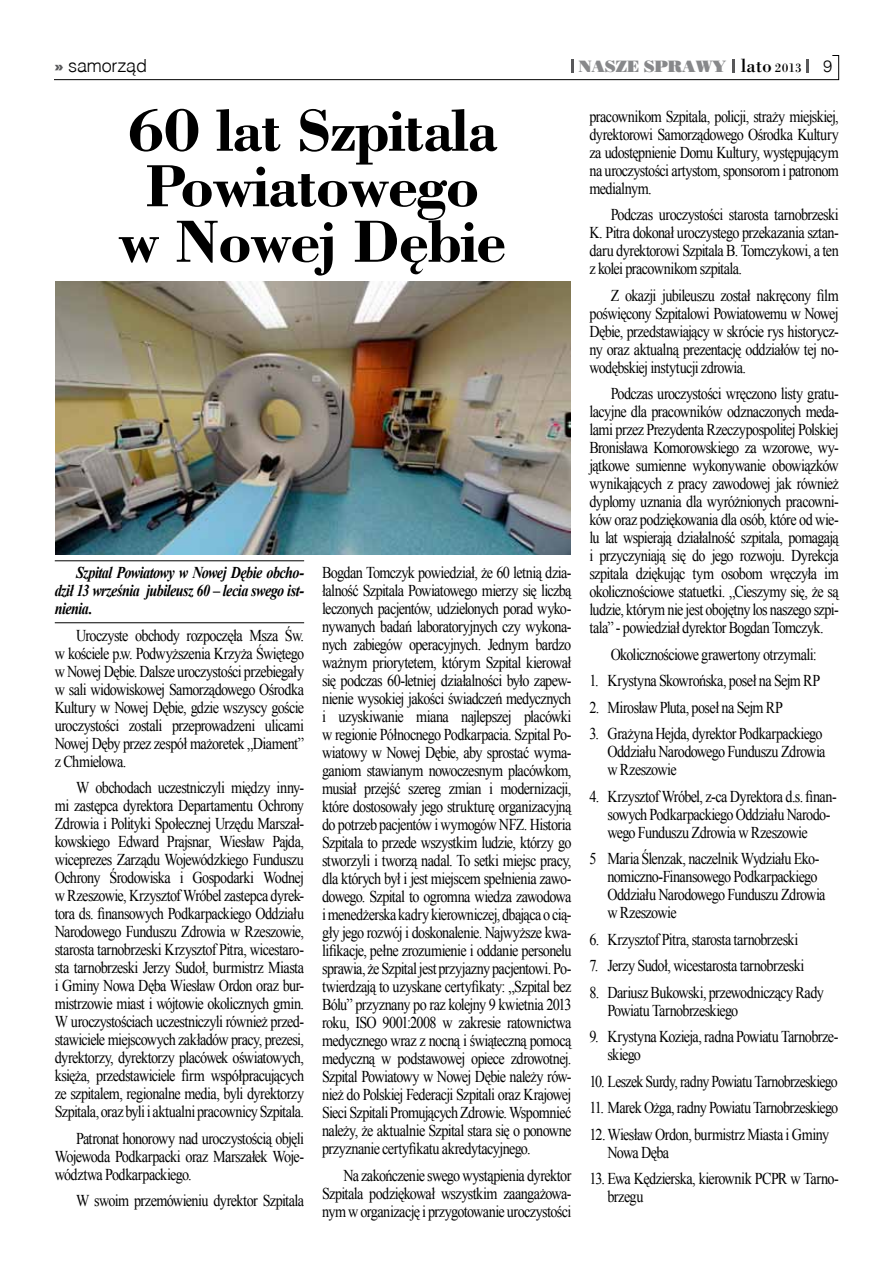
<style>
.page{position:relative;width:893px;height:1263px;background:#fff}
.page>*{position:absolute;margin:0;border:0;box-sizing:border-box;transform-origin:0 0}
.t1{font:700 55.5px/55.5px "Bodoni PL";letter-spacing:-.03em;color:#000;text-align:center}
.t2{font:300 18px "Switzerland";letter-spacing:-.01em;color:#000}
.t3{font:16.5px/18px "Times New Roman";letter-spacing:-.045em;color:#000;text-align:justify;scale:.86 1}
.t4{font:italic 700 16.5px/18px "Times New Roman";letter-spacing:-.04em;color:#000;text-align:justify;scale:.86 1}
.t5{font:16.5px "Bodnoff";letter-spacing:-.02em;color:#87888a}
.t6{font:300 16.5px "Switzerland";color:#000}
.s1{font-family:"Switzerland Inserat";font-weight:400;font-size:19.5px;color:#58585a}
.s2{font-family:"Bodoni PL";font-size:18px;color:#000}
.s3{font-family:"Bodoni PL";font-size:12px;color:#000}
</style>
<div class="page">
<svg style="left:54px;top:55px;width:785px;height:25px"></svg>
<hr style="left:55px;top:560px;width:249px;height:1px;background:#000">
<hr style="left:55px;top:622px;width:249px;height:1px;background:#000">
<img style="left:55px;top:281px;width:516px;height:273px">
<p class="t2" style="left:54px;top:55px;width:95px"><span class="s1">»</span> samorząd</p>
<p class="t5" style="left:579px;top:57px;width:224px">NASZE SPRAWY <span class="s2">lato</span> <span class="s3">2013</span></p>
<p class="t6" style="left:823px;top:57px;width:11px">9</p>
<h1 class="t1" style="left:118px;top:101px;width:390px">60 lat Szpitala<br>Powiatowego w Nowej Dębie</h1>
<p class="t4" style="left:55px;top:563px;width:291px;text-indent:21px">Szpital Powiatowy w Nowej Dębie obcho&shy;dził 13 września jubileusz 60 – lecia swego ist&shy;nienia.</p>
<p class="t3" style="left:55px;top:626px;width:291px;text-indent:21px">Uroczyste obchody rozpoczęła Msza Św. w kościele p.w. Podwyższenia Krzyża Świętego w Nowej Dębie. Dalsze uroczystości przebiegały w sali widowiskowej Samorządowego Ośrodka Kultury w Nowej Dębie, gdzie wszyscy goście uroczystości zostali przeprowadzeni ulicami Nowej Dęby przez zespół mażoretek „Diament” z Chmielowa.</p>
<p class="t3" style="left:55px;top:778px;width:291px;text-indent:21px">W obchodach uczestniczyli między inny&shy;mi zastępca dyrektora Departamentu Ochrony Zdrowia i Polityki Społecznej Urzędu Marszał&shy;kowskiego Edward Prajsnar, Wiesław Pajda, wiceprezes Zarządu Wojewódzkiego Funduszu Ochrony Środowiska i Gospodarki Wodnej w Rzeszowie, Krzysztof Wróbel zastepca dyrek&shy;tora ds. finansowych Podkarpackiego Oddziału Narodowego Funduszu Zdrowia w Rzeszowie, starosta tarnobrzeski Krzysztof Pitra, wicestaro&shy;sta tarnobrzeski Jerzy Sudoł, burmistrz Miasta i Gminy Nowa Dęba Wiesław Ordon oraz bur&shy;mistrzowie miast i wójtowie okolicznych gmin.<br>W uroczystościach uczestniczyli również przed&shy;stawiciele miejscowych zakładów pracy, prezesi, dyrektorzy, dyrektorzy placówek oświatowych, księża, przedstawiciele firm współpracujących ze szpitalem, regionalne media, byli dyrektorzy Szpitala, oraz byli i aktualni pracownicy Szpitala.</p>
<p class="t3" style="left:55px;top:1129px;width:291px;text-indent:21px">Patronat honorowy nad uroczystością objęli Wojewoda Podkarpacki oraz Marszałek Woje&shy;wództwa Podkarpackiego.</p>
<p class="t3" style="left:76px;top:1191px;width:267px">W swoim przemówieniu dyrektor Szpitala</p>
<p class="t3" style="left:322px;top:563px;width:291px">Bogdan Tomczyk powiedział, że 60 letnią dzia&shy;łalność Szpitala Powiatowego mierzy się liczbą leczonych pacjentów, udzielonych porad wyko&shy;nywanych badań laboratoryjnych czy wykona&shy;nych zabiegów operacyjnych. Jednym bardzo ważnym priorytetem, którym Szpital kierował się podczas 60-letniej działalności było zapew&shy;nienie wysokiej jakości świadczeń medycznych i uzyskiwanie miana najlepszej placówki w regionie Północnego Podkarpacia. Szpital Po&shy;wiatowy w Nowej Dębie, aby sprostać wyma&shy;ganiom stawianym nowoczesnym placówkom, musiał przejść szereg zmian i modernizacji, które dostosowały jego strukturę organizacyjną do potrzeb pacjentów i wymogów NFZ. Historia Szpitala to przede wszystkim ludzie, którzy go stworzyli i tworzą nadal. To setki miejsc pracy, dla których był i jest miejscem spełnienia zawo&shy;dowego. Szpital to ogromna wiedza zawodowa i menedżerska kadry kierowniczej, dbająca o cią&shy;gły jego rozwój i doskonalenie. Najwyższe kwa&shy;lifikacje, pełne zrozumienie i oddanie personelu sprawia, że Szpital jest przyjazny pacjentowi. Po&shy;twierdzają to uzyskane certyfikaty: „Szpital bez Bólu” przyznany po raz kolejny 9 kwietnia 2013 roku, ISO 9001:2008 w zakresie ratownictwa medycznego wraz z nocną i świąteczną pomocą medyczną w podstawowej opiece zdrowotnej.<br>Szpital Powiatowy w Nowej Dębie należy rów&shy;nież do Polskiej Federacji Szpitali oraz Krajowej Sieci Szpitali Promujących Zdrowie. Wspomnieć należy, że aktualnie Szpital stara się o ponowne przyznanie certyfikatu akredytacyjnego.</p>
<p class="t3" style="left:322px;top:1166px;width:291px;text-indent:21px">Na zakończenie swego wystąpienia dyrektor Szpitala podziękował wszystkim zaangażowa&shy;nym w organizację i przygotowanie uroczystości</p>
<p class="t3" style="left:589px;top:107px;width:291px">pracownikom Szpitala, policji, straży miejskiej, dyrektorowi Samorządowego Ośrodka Kultury za udostępnienie Domu Kultury, występującym na uroczystości artystom, sponsorom i patronom medialnym.</p>
<p class="t3" style="left:589px;top:205px;width:291px;text-indent:21px">Podczas uroczystości starosta tarnobrzeski K. Pitra dokonał uroczystego przekazania sztan&shy;daru dyrektorowi Szpitala B. Tomczykowi, a ten z kolei pracownikom szpitala.</p>
<p class="t3" style="left:589px;top:286px;width:291px;text-indent:21px">Z okazji jubileuszu został nakręcony film poświęcony Szpitalowi Powiatowemu w Nowej Dębie, przedstawiający w skrócie rys historycz&shy;ny oraz aktualną prezentację oddziałów tej no&shy;wodębskiej instytucji zdrowia.</p>
<p class="t3" style="left:589px;top:384px;width:291px;text-indent:21px">Podczas uroczystości wręczono listy gratu&shy;lacyjne dla pracowników odznaczonych meda&shy;lami przez Prezydenta Rzeczypospolitej Polskiej Bronisława Komorowskiego za wzorowe, wy&shy;jątkowe sumienne wykonywanie obowiązków wynikających z pracy zawodowej jak również dyplomy uznania dla wyróżnionych pracowni&shy;ków oraz podziękowania dla osób, które od wie&shy;lu lat wspierają działalność szpitala, pomagają i przyczyniają się do jego rozwoju. Dyrekcja szpitala dziękując tym osobom wręczyła im okolicznościowe statuetki. „Cieszymy się, że są ludzie, którym nie jest obojętny los naszego szpi&shy;tala” - powiedział dyrektor Bogdan Tomczyk.</p>
<p class="t3" style="left:611px;top:645px;width:241px">Okolicznościowe grawertony otrzymali:</p>
<p class="t3" style="left:589px;top:671px;width:270px">1. Krystyna Skowrońska, poseł na Sejm RP</p>
<p class="t3" style="left:589px;top:698px;width:227px">2. Mirosław Pluta, poseł na Sejm RP</p>
<p class="t3" style="left:607px;top:724px;width:255px;text-align:left;text-indent:-18px">3. Grażyna Hejda, dyrektor Podkarpackiego<br>Oddziału Narodowego Funduszu Zdrowia w Rzeszowie</p>
<p class="t3" style="left:607px;top:787px;width:268px;text-align:left;text-indent:-18px">4. Krzysztof Wróbel, z-ca Dyrektora d.s. finan&shy;sowych Podkarpackiego Oddziału Narodo&shy;wego Funduszu Zdrowia w Rzeszowie</p>
<p class="t3" style="left:607px;top:849px;width:255px;text-align:left;text-indent:-18px">5 Maria Ślenzak, naczelnik Wydziału Eko&shy;nomiczno-Finansowego Podkarpackiego Oddziału Narodowego Funduszu Zdrowia w Rzeszowie</p>
<p class="t3" style="left:589px;top:930px;width:244px">6. Krzysztof Pitra, starosta tarnobrzeski</p>
<p class="t3" style="left:589px;top:956px;width:251px">7. Jerzy Sudoł, wicestarosta tarnobrzeski</p>
<p class="t3" style="left:607px;top:983px;width:253px;text-indent:-18px">8. Dariusz Bukowski, przewodniczący Rady<br>Powiatu Tarnobrzeskiego</p>
<p class="t3" style="left:607px;top:1027px;width:270px;text-indent:-18px">9. Krystyna Kozieja, radna Powiatu Tarnobrze&shy;skiego</p>
<p class="t3" style="left:589px;top:1072px;width:290px">10. Leszek Surdy, radny Powiatu Tarnobrzeskiego</p>
<p class="t3" style="left:589px;top:1098px;width:291px">11. Marek Ożga, radny Powiatu Tarnobrzeskiego</p>
<p class="t3" style="left:607px;top:1125px;width:259px;text-indent:-18px">12. Wiesław Ordon, burmistrz Miasta i Gminy<br>Nowa Dęba</p>
<p class="t3" style="left:607px;top:1169px;width:270px;text-indent:-18px">13. Ewa Kędzierska, kierownik PCPR w Tarno&shy;brzegu</p>
</div>
